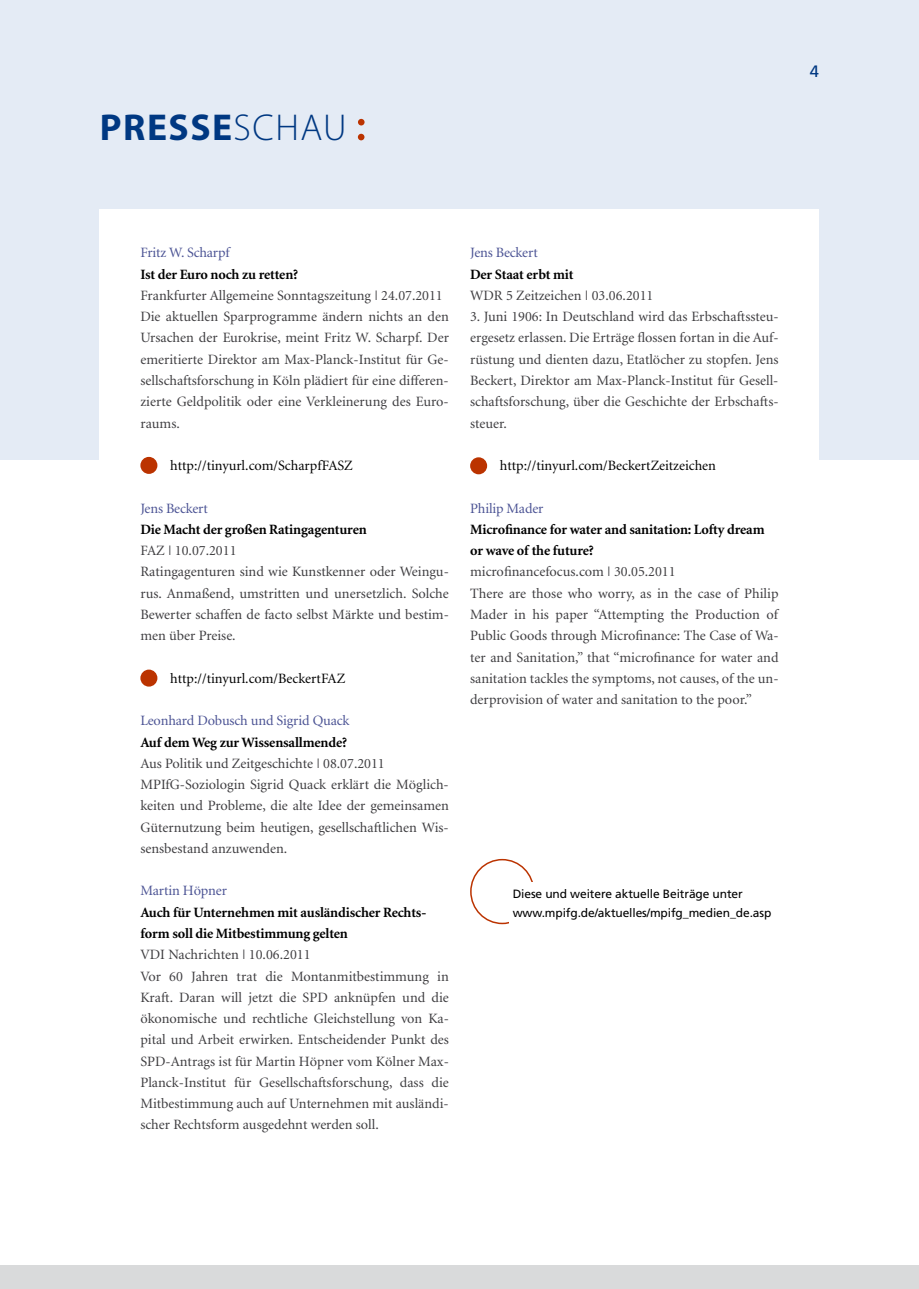
<style>
.page{position:relative;width:919px;height:1289px;background:#fff}
.page>*{position:absolute;margin:0;border:0;box-sizing:border-box;transform-origin:0 0}
.t1{font:700 37.5px "Myriad Pro";letter-spacing:.04em;color:#003882}
.t2{font:16.5px "Frutiger";color:#003882}
.t3{font:14.25px/21.3px "Minion";color:#3e3d40}
.t4{font:700 14.25px/21.3px "Minion";letter-spacing:-.01em;color:#000}
.t5{font:14.25px "Minion";color:#000}
.t6{font:14.25px "Minion";letter-spacing:-.01em;color:#4b5394}
.t7{font:12px/19.5px "Frutiger";letter-spacing:-.01em;color:#000}
.s1{font-weight:300}
</style>
<div class="page">
<div style="left:0;top:0;width:918px;height:459px;background:#e4ebf5"></div>
<div style="left:100px;top:210px;width:719px;height:1023px;background:#fff"></div>
<svg style="left:358px;top:119px;width:6px;height:6px"></svg>
<svg style="left:358px;top:134px;width:6px;height:6px"></svg>
<div style="left:470px;top:858px;width:64px;height:66px;border:2px solid #b30;border-radius:50%"></div>
<div style="left:509px;top:882px;width:278px;height:54px;background:#fff"></div>
<div style="left:0;top:1265px;width:918px;height:23px;background:#d9dadb"></div>
<div style="left:140px;top:457px;width:17px;height:17px;background:#b30;border-radius:50%"></div>
<div style="left:470px;top:457px;width:17px;height:17px;background:#b30;border-radius:50%"></div>
<div style="left:140px;top:669px;width:17px;height:17px;background:#b30;border-radius:50%"></div>
<h1 class="t1" style="left:100px;top:105px;width:248px">PRESSE<span class="s1">SCHAU</span></h1>
<p class="t2" style="left:809px;top:64px;width:11px">4</p>
<p class="t6" style="left:140px;top:247px;width:91px">Fritz W. Scharpf</p>
<p class="t4" style="left:140px;top:264px;width:159px">Ist der Euro noch zu retten?</p>
<p class="t3" style="left:140px;top:286px;width:310px">Frankfurter Allgemeine Sonntagszeitung | 24.07.2011<br>Die aktuellen Sparprogramme ändern nichts an den Ursachen der Eurokrise, meint Fritz W. Scharpf. Der emeritierte Direktor am Max-Planck-Institut für Ge&shy;sellschaftsforschung in Köln plädiert für eine differen&shy;zierte Geldpolitik oder eine Verkleinerung des Euro&shy;raums.</p>
<p class="t5" style="left:170px;top:460px;width:184px">http://tinyurl.com/ScharpfFASZ</p>
<p class="t6" style="left:140px;top:502px;width:69px">Jens Beckert</p>
<p class="t4" style="left:140px;top:520px;width:228px">Die Macht der großen Ratingagenturen</p>
<p class="t3" style="left:140px;top:541px;width:310px">FAZ | 10.07.2011<br>Ratingagenturen sind wie Kunstkenner oder Weingu&shy;rus. Anmaßend, umstritten und unersetzlich. Solche Bewerter schaffen de facto selbst Märkte und bestim&shy;men über Preise.</p>
<p class="t5" style="left:170px;top:672px;width:177px">http://tinyurl.com/BeckertFAZ</p>
<p class="t6" style="left:140px;top:715px;width:211px">Leonhard Dobusch und Sigrid Quack</p>
<p class="t4" style="left:140px;top:732px;width:208px">Auf dem Weg zur Wissensallmende?</p>
<p class="t3" style="left:140px;top:753px;width:310px">Aus Politik und Zeitgeschichte | 08.07.2011<br>MPIfG-Soziologin Sigrid Quack erklärt die Möglich&shy;keiten und Probleme, die alte Idee der gemeinsamen Güternutzung beim heutigen, gesellschaftlichen Wis&shy;sensbestand anzuwenden.</p>
<p class="t6" style="left:140px;top:885px;width:88px">Martin Höpner</p>
<p class="t4" style="left:140px;top:902px;width:287px">Auch für Unternehmen mit ausländischer Rechts&shy;form soll die Mitbestimmung gelten</p>
<p class="t3" style="left:140px;top:945px;width:310px">VDI Nachrichten | 10.06.2011<br>Vor 60 Jahren trat die Montanmitbestimmung in Kraft. Daran will jetzt die SPD anknüpfen und die ökonomische und rechtliche Gleichstellung von Ka&shy;pital und Arbeit erwirken. Entscheidender Punkt des SPD-Antrags ist für Martin Höpner vom Kölner Max-Planck-Institut für Gesellschaftsforschung, dass die Mitbestimmung auch auf Unternehmen mit ausländi&shy;scher Rechtsform ausgedehnt werden soll.</p>
<p class="t6" style="left:470px;top:247px;width:69px">Jens Beckert</p>
<p class="t4" style="left:470px;top:264px;width:105px">Der Staat erbt mit</p>
<p class="t3" style="left:470px;top:286px;width:185px">WDR 5 Zeitzeichen | 03.06.2011</p>
<p class="t3" style="left:470px;top:307px;width:310px;text-align:justify">3. Juni 1906: In Deutschland wird das Erbschaftssteu&shy;ergesetz erlassen. Die Erträge flossen fortan in die Auf&shy;rüstung und dienten dazu, Etatlöcher zu stopfen. Jens Beckert, Direktor am Max-Planck-Institut für Gesell&shy;schaftsforschung, über die Geschichte der Erbschafts&shy;steuer.</p>
<p class="t5" style="left:500px;top:460px;width:218px">http://tinyurl.com/BeckertZeitzeichen</p>
<p class="t6" style="left:470px;top:502px;width:75px">Philip Mader</p>
<p class="t4" style="left:470px;top:520px;width:296px">Microfinance for water and sanitation: Lofty dream or wave of the future?</p>
<p class="t3" style="left:470px;top:562px;width:310px">microfinancefocus.com | 30.05.2011<br>There are those who worry, as in the case of Philip Mader in his paper “Attempting the Production of Public Goods through Microfinance: The Case of Wa&shy;ter and Sanitation,” that “microfinance for water and sanitation tackles the symptoms, not causes, of the un&shy;derprovision of water and sanitation to the poor.”</p>
<p class="t7" style="left:512px;top:884px;width:260px">Diese und weitere aktuelle Beiträge unter www.mpifg.de/aktuelles/mpifg_medien_de.asp</p>
</div>
